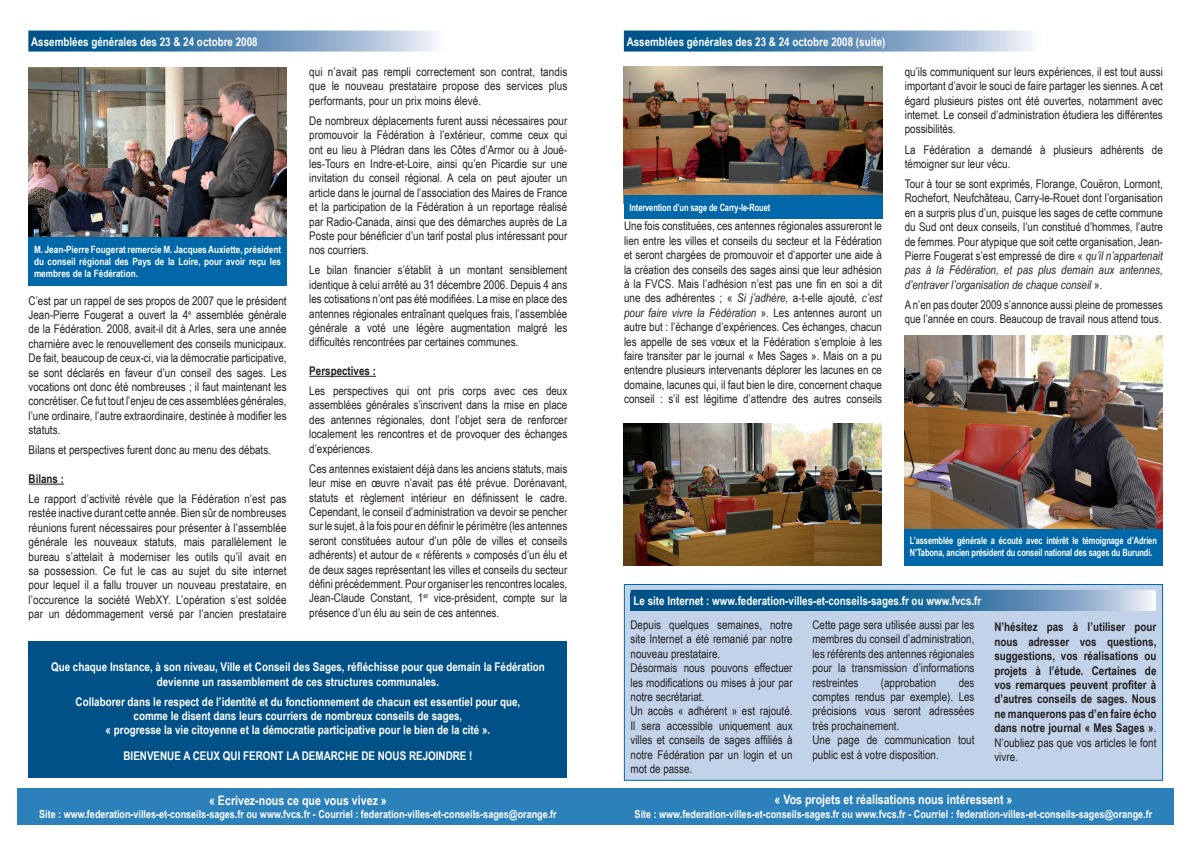
<style>
.page{position:relative;width:1191px;height:842px;background:#fff}
.page>*{position:absolute;margin:0;border:0;box-sizing:border-box;transform-origin:0 0}
.t1{font:700 13px "Arial Narrow";color:#fff}
.t2{font:12px/14.4px "Arial Narrow";color:#231f20;text-align:justify}
.t3{font:700 12px/14.4px "Arial Narrow";color:#fff;text-align:center}
.t4{font:700 12px/14.4px "Arial Narrow";color:#231f20;text-align:justify}
.t5{font:700 11px "Arial Narrow";color:#fff}
.t6{font:700 10px/12px "Arial Narrow";letter-spacing:-.01em;color:#fff;scale:.91 1}
.t7{font:700 10px/12px "Arial Narrow";letter-spacing:-.01em;color:#fff;text-align:justify}
.s1{font-style:italic}
.s2{font-weight:400}
</style>
<div class="page">
<div style="left:17px;top:788px;width:1157px;height:37px;background:#2c81bb"></div>
<svg style="left:28px;top:31px;width:409px;height:21px;background:#5d90b6"></svg>
<svg style="left:624px;top:31px;width:408px;height:21px;background:#5c8fb6"></svg>
<hr style="left:29px;top:484px;width:35px;height:1px;background:#231f20">
<hr style="left:309px;top:376px;width:67px;height:1px;background:#231f20">
<div style="left:29px;top:642px;width:538px;height:136px;background:#005187"></div>
<img style="left:624px;top:423px;width:258px;height:142px">
<img style="left:904px;top:336px;width:258px;height:193px">
<div style="left:904px;top:529px;width:258px;height:36px;background:#0068a9"></div>
<div style="left:624px;top:584px;width:538px;height:196px;background:#c2d3e9"></div>
<div style="left:624px;top:584px;width:539px;height:197px;border:1px solid #0068a9"></div>
<svg style="left:630px;top:590px;width:525px;height:21px;background:#3275a2"></svg>
<img style="left:28px;top:67px;width:258px;height:171px">
<div style="left:28px;top:238px;width:259px;height:48px;background:#0068a9"></div>
<img style="left:624px;top:66px;width:258px;height:130px">
<div style="left:624px;top:196px;width:258px;height:23px;background:#0068a9"></div>
<p class="t3" style="left:31px;top:34px;width:228px">Assemblées générales des 23 &amp; 24 octobre 2008</p>
<p class="t3" style="left:626px;top:34px;width:260px">Assemblées générales des 23 &amp; 24 octobre 2008 (suite)</p>
<p class="t7" style="left:34px;top:243px;width:249px">M. Jean-Pierre Fougerat remercie M. Jacques Auxiette, président du conseil régional des Pays de la Loire, pour avoir reçu les membres de la Fédération.</p>
<p class="t2" style="left:29px;top:293px;width:259px">C’est par un rappel de ses propos de 2007 que le président Jean-Pierre Fougerat a ouvert la 4<sup>e</sup> assemblée générale de la Fédération. 2008, avait-il dit à Arles, sera une année charnière avec le renouvellement des conseils municipaux.<br>De fait, beaucoup de ceux-ci, via la démocratie participative, se sont déclarés en faveur d’un conseil des sages. Les vocations ont donc été nombreuses ; il faut maintenant les concrétiser. Ce fut tout l’enjeu de ces assemblées générales, l’une ordinaire, l’autre extraordinaire, destinée à modifier les statuts.</p>
<p class="t2" style="left:29px;top:442px;width:244px">Bilans et perspectives furent donc au menu des débats.</p>
<p class="t4" style="left:29px;top:471px;width:37px">Bilans :</p>
<p class="t2" style="left:29px;top:491px;width:259px">Le rapport d’activité révèle que la Fédération n’est pas restée inactive durant cette année. Bien sûr de nombreuses réunions furent nécessaires pour présenter à l’assemblée générale les nouveaux statuts, mais parallèlement le bureau s’attelait à moderniser les outils qu’il avait en sa possession. Ce fut le cas au sujet du site internet pour lequel il a fallu trouver un nouveau prestataire, en l’occurence la société WebXY. L’opération s’est soldée par un dédommagement versé par l’ancien prestataire</p>
<p class="t2" style="left:309px;top:64px;width:259px">qui n’avait pas rempli correctement son contrat, tandis que le nouveau prestataire propose des services plus performants, pour un prix moins élevé.</p>
<p class="t2" style="left:309px;top:113px;width:259px">De nombreux déplacements furent aussi nécessaires pour promouvoir la Fédération à l’extérieur, comme ceux qui ont eu lieu à Plédran dans les Côtes d’Armor ou à Joué&shy;les-Tours en Indre-et-Loire, ainsi qu’en Picardie sur une invitation du conseil régional. A cela on peut ajouter un article dans le journal de l’association des Maires de France et la participation de la Fédération à un reportage réalisé par Radio-Canada, ainsi que des démarches auprès de La Poste pour bénéficier d’un tarif postal plus intéressant pour nos courriers.</p>
<p class="t2" style="left:309px;top:263px;width:259px">Le bilan financier s’établit à un montant sensiblement identique à celui arrêté au 31 décembre 2006. Depuis 4 ans les cotisations n’ont pas été modifiées. La mise en place des antennes régionales entraînant quelques frais, l’assemblée générale a voté une légère augmentation malgré les difficultés rencontrées par certaines communes.</p>
<p class="t4" style="left:309px;top:363px;width:68px">Perspectives :</p>
<p class="t2" style="left:309px;top:383px;width:259px">Les perspectives qui ont pris corps avec ces deux assemblées générales s’inscrivent dans la mise en place des antennes régionales, dont l’objet sera de renforcer localement les rencontres et de provoquer des échanges d’expériences.</p>
<p class="t2" style="left:309px;top:461px;width:259px">Ces antennes existaient déjà dans les anciens statuts, mais leur mise en œuvre n’avait pas été prévue. Dorénavant, statuts et règlement intérieur en définissent le cadre.<br>Cependant, le conseil d’administration va devoir se pencher sur le sujet, à la fois pour en définir le périmètre (les antennes seront constituées autour d’un pôle de villes et conseils adhérents) et autour de « référents » composés d’un élu et de deux sages représentant les villes et conseils du secteur défini précédemment. Pour organiser les rencontres locales, Jean-Claude Constant, 1<sup>er</sup> vice-président, compte sur la présence d’un élu au sein de ces antennes.</p>
<p class="t3" style="left:51px;top:659px;width:495px">Que chaque Instance, à son niveau, Ville et Conseil des Sages, réfléchisse pour que demain la Fédération devienne un rassemblement de ces structures communales.</p>
<p class="t3" style="left:76px;top:693px;width:446px">Collaborer dans le respect de l’identité et du fonctionnement de chacun est essentiel pour que, comme le disent dans leurs courriers de nombreux conseils de sages,<br>« progresse la vie citoyenne et la démocratie participative pour le bien de la cité ».</p>
<p class="t3" style="left:123px;top:748px;width:350px">BIENVENUE A CEUX QUI FERONT LA DEMARCHE DE NOUS REJOINDRE !</p>
<p class="t3" style="left:51px;top:664px;width:495px">Que chaque Instance, à son niveau, Ville et Conseil des Sages, réfléchisse pour que demain la Fédération devienne un rassemblement de ces structures communales.</p>
<p class="t3" style="left:76px;top:699px;width:446px">Collaborer dans le respect de l’identité et du fonctionnement de chacun est essentiel pour que, comme le disent dans leurs courriers de nombreux Conseils de Sages,<br>« progresse la vie citoyenne et la démocratie participative pour le bien de la cité ».</p>
<p class="t3" style="left:123px;top:753px;width:350px">BIENVENUE A CEUX QUI FERONT LA DEMARCHE DE NOUS REJOINDRE !</p>
<p class="t1" style="left:209px;top:790px;width:179px">« Ecrivez-nous ce que vous vivez »</p>
<p class="t5" style="left:39px;top:806px;width:519px">Site : www.federation-villes-et-conseils-sages.fr ou www.fvcs.fr - Courriel : federation-villes-et-conseils-sages@orange.fr</p>
<p class="t6" style="left:629px;top:201px;width:156px">Intervention d’un sage de Carry-le-Rouet</p>
<p class="t2" style="left:624px;top:218px;width:259px">Une fois constituées, ces antennes régionales assureront le lien entre les villes et conseils du secteur et la Fédération et seront chargées de promouvoir et d’apporter une aide à la création des conseils des sages ainsi que leur adhésion à la FVCS. Mais l’adhésion n’est pas une fin en soi a dit une des adhérentes ; « <span class="s1">Si j’adhère,</span> a-t-elle ajouté<span class="s1">, c’est pour faire vivre la Fédération</span> ». Les antennes auront un autre but : l’échange d’expériences. Ces échanges, chacun les appelle de ses vœux et la Fédération s’emploie à les faire transiter par le journal « Mes Sages ». Mais on a pu entendre plusieurs intervenants déplorer les lacunes en ce domaine, lacunes qui, il faut bien le dire, concernent chaque conseil : s’il est légitime d’attendre des autres conseils</p>
<p class="t2" style="left:904px;top:64px;width:259px">qu’ils communiquent sur leurs expériences, il est tout aussi important d’avoir le souci de faire partager les siennes. A cet égard plusieurs pistes ont été ouvertes, notamment avec internet. Le conseil d’administration étudiera les différentes possibilités.</p>
<p class="t2" style="left:904px;top:142px;width:259px">La Fédération a demandé à plusieurs adhérents de témoigner sur leur vécu.</p>
<p class="t2" style="left:904px;top:176px;width:259px">Tour à tour se sont exprimés, Florange, Couëron, Lormont, Rochefort, Neufchâteau, Carry-le-Rouet dont l’organisation en a surpris plus d’un, puisque les sages de cette commune du Sud ont deux conseils, l’un constitué d’hommes, l’autre de femmes. Pour atypique que soit cette organisation, Jean-Pierre Fougerat s’est empressé de dire « <span class="s1">qu’il n’appartenait pas à la Fédération, et pas plus demain aux antennes, d’entraver l’organisation de chaque conseil</span> ».</p>
<p class="t2" style="left:904px;top:297px;width:259px">A n’en pas douter 2009 s’annonce aussi pleine de promesses que l’année en cours. Beaucoup de travail nous attend tous.</p>
<p class="t6" style="left:909px;top:534px;width:273px">L’assemblée générale a écouté avec intérêt le témoignage d’Adrien<br>N’Tabona, ancien président du conseil national des sages du Burundi.</p>
<p class="t3" style="left:633px;top:593px;width:349px">Le site Internet : www.federation-villes-et-conseils-sages.fr ou www.fvcs.fr</p>
<p class="t2" style="left:630px;top:617px;width:164px;text-align:left">Depuis quelques semaines, notre site Internet a été remanié par notre nouveau prestataire.<br>Désormais nous pouvons effectuer les modifications ou mises à jour par notre secrétariat.<br>Un accès « adhérent » est rajouté.<br>Il sera accessible uniquement aux villes et conseils de sages affiliés à notre Fédération par un login et un mot de passe.</p>
<p class="t2" style="left:812px;top:617px;width:164px">Cette page sera utilisée aussi par les membres du conseil d’administration, les référents des antennes régionales pour la transmission d’informations restreintes</p>
<p class="t2" style="left:881px;top:675px;width:57px">(approbation</p>
<p class="t2" style="left:812px;top:675px;width:164px;text-align:left;text-indent:146px">des comptes rendus par exemple). Les précisions vous seront adressées très prochainement.<br>Une page de communication tout public est à votre disposition.</p>
<p class="t4" style="left:994px;top:619px;width:164px">N’hésitez pas à l’utiliser pour nous adresser vos questions, suggestions, vos réalisations ou projets à l’étude. Certaines de vos remarques peuvent profiter à d’autres conseils de sages. Nous ne manquerons pas d’en faire écho dans notre journal « Mes Sages »<span class="s2">.<br>N’oubliez pas que vos articles le font vivre.</span></p>
<p class="t1" style="left:774px;top:790px;width:239px">« Vos projets et réalisations nous intéressent »</p>
<p class="t5" style="left:634px;top:805px;width:519px">Site : www.federation-villes-et-conseils-sages.fr ou www.fvcs.fr - Courriel : federation-villes-et-conseils-sages@orange.fr</p>
</div>
